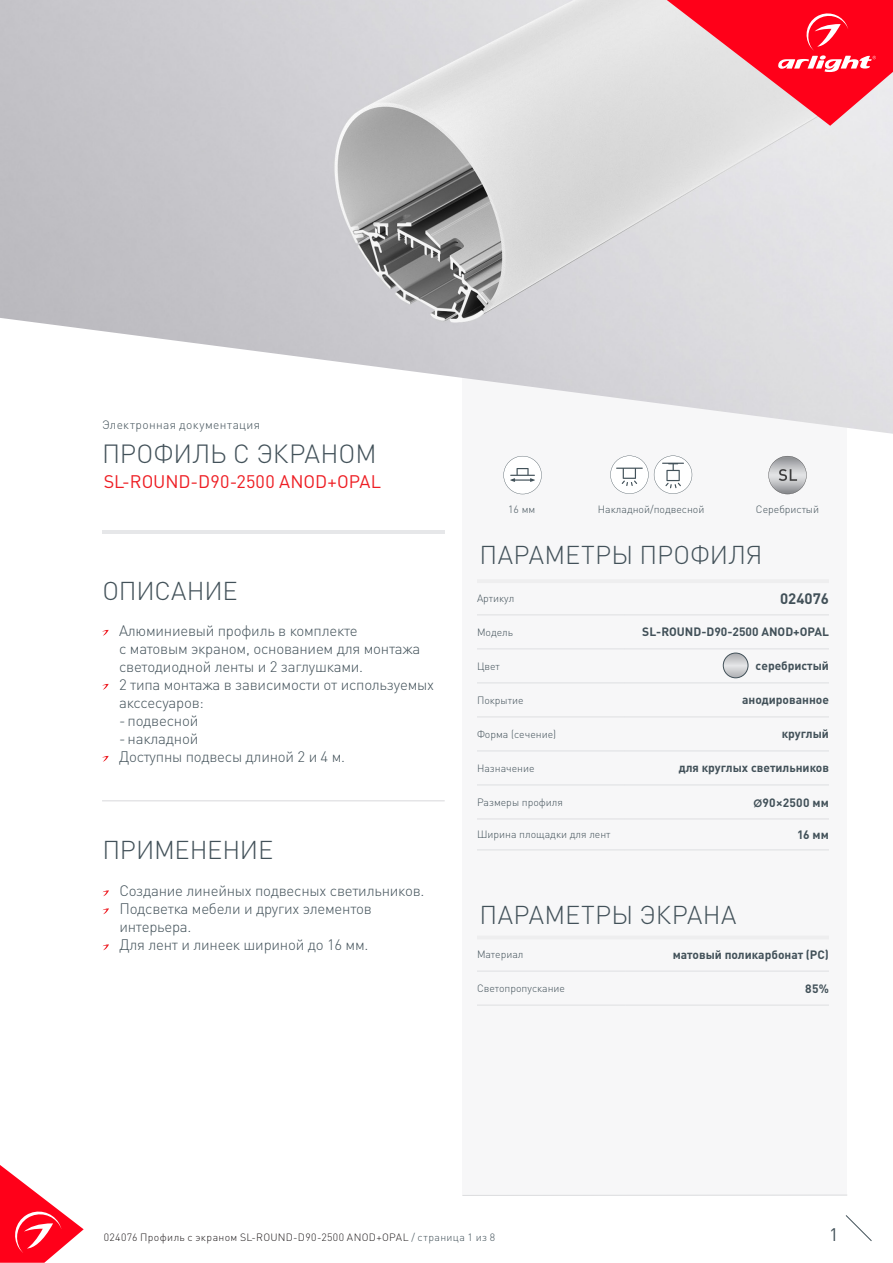
<style>
.page{position:relative;width:893px;height:1263px;background:#fff}
.page>*{position:absolute;margin:0;border:0;box-sizing:border-box;transform-origin:0 0}
.t1{font:300 25.95px "DIN Pro";letter-spacing:-.005em;color:#425159}
.t2{font:300 25.5px "DIN Pro";letter-spacing:-.005em;color:#425159}
.t3{font:300 25.5px "DIN Pro";letter-spacing:.02em;color:#425159}
.t4{font:18px "DIN Pro";color:#ee1d23}
.t5{font:18px "DIN Pro";color:#425159}
.t6{font:300 15px/18px "DIN Pro";letter-spacing:-.015em;color:#425159}
.t7{font:700 15px "DIN Pro";color:#425159}
.t8{font:700 12px "DIN Pro";color:#425159}
.t9{font:300 12px "DIN Pro";letter-spacing:.03em;color:#425159}
.t10{font:300 10.5px "DIN Pro";color:#425159}
.t11{font:300 10.5px "DIN Pro";letter-spacing:.035em;color:#231f20}
.s1{font-family:"Century Gothic";font-size:10.5px}
.s2{color:#425159}
</style>
<div class="page">
<svg style="left:0;top:1165px;width:84px;height:98px"></svg>
<svg style="left:845px;top:1215px;width:27px;height:26px"></svg>
<div style="left:462px;top:250px;width:385px;height:946px;background:#f7f7f8"></div>
<svg style="left:768px;top:456px;width:39px;height:38px"></svg>
<hr style="left:477px;top:579px;width:148px;height:4px;background:#eeeeef">
<hr style="left:625px;top:579px;width:204px;height:4px;background:#eeeeef">
<hr style="left:477px;top:614px;width:148px;height:1px;background:#e6e7e9">
<hr style="left:625px;top:614px;width:204px;height:1px;background:#e6e7e9">
<hr style="left:477px;top:648px;width:148px;height:2px;background:#e6e7e9">
<hr style="left:625px;top:648px;width:204px;height:2px;background:#e6e7e9">
<hr style="left:477px;top:682px;width:148px;height:2px;background:#e6e7e9">
<hr style="left:625px;top:682px;width:204px;height:2px;background:#e6e7e9">
<hr style="left:477px;top:716px;width:148px;height:2px;background:#e6e7e9">
<hr style="left:625px;top:716px;width:204px;height:2px;background:#e6e7e9">
<hr style="left:477px;top:750px;width:148px;height:2px;background:#e6e7e9">
<hr style="left:625px;top:750px;width:204px;height:2px;background:#e6e7e9">
<hr style="left:477px;top:784px;width:148px;height:2px;background:#e6e7e9">
<hr style="left:625px;top:784px;width:204px;height:2px;background:#e6e7e9">
<hr style="left:477px;top:818px;width:148px;height:2px;background:#e6e7e9">
<hr style="left:625px;top:818px;width:204px;height:2px;background:#e6e7e9">
<hr style="left:477px;top:849px;width:148px;height:2px;background:#e6e7e9">
<hr style="left:625px;top:849px;width:204px;height:2px;background:#e6e7e9">
<hr style="left:477px;top:936px;width:148px;height:3px;background:#eeeeef">
<hr style="left:625px;top:936px;width:204px;height:3px;background:#eeeeef">
<hr style="left:477px;top:970px;width:148px;height:2px;background:#e6e7e9">
<hr style="left:625px;top:970px;width:204px;height:2px;background:#e6e7e9">
<hr style="left:477px;top:1004px;width:148px;height:2px;background:#e6e7e9">
<hr style="left:625px;top:1004px;width:204px;height:2px;background:#e6e7e9">
<hr style="left:462px;top:1195px;width:385px;height:1px;background:#dcdddf">
<svg style="left:723px;top:653px;width:25px;height:25px"></svg>
<div style="left:723px;top:653px;width:25px;height:25px;border:1px solid #425159;border-radius:50%"></div>
<svg style="left:503px;top:456px;width:39px;height:38px"></svg>
<img style="left:0;top:0;width:893px;height:434px">
<svg style="left:667px;top:0;width:226px;height:126px;background:#f36775"></svg>
<hr style="left:102px;top:530px;width:342px;height:3px;background:#e6e7e9">
<svg style="left:102px;top:890px;width:7px;height:6px"></svg>
<svg style="left:102px;top:908px;width:7px;height:6px"></svg>
<svg style="left:102px;top:944px;width:7px;height:6px"></svg>
<hr style="left:102px;top:800px;width:343px;height:1px;background:#dcdddf">
<svg style="left:102px;top:630px;width:7px;height:6px"></svg>
<svg style="left:102px;top:684px;width:7px;height:6px"></svg>
<svg style="left:102px;top:756px;width:7px;height:6px"></svg>
<svg style="left:610px;top:456px;width:82px;height:38px"></svg>
<p class="t9" style="left:102px;top:417px;width:160px">Электронная документация</p>
<p class="t1" style="left:102px;top:436px;width:276px">ПРОФИЛЬ С ЭКРАНОМ</p>
<p class="t4" style="left:104px;top:470px;width:279px">SL-ROUND-D90-2500 ANOD+OPAL</p>
<p class="t2" style="left:102px;top:573px;width:137px">ОПИСАНИЕ</p>
<p class="t6" style="left:119px;top:620px;width:303px">Алюминиевый профиль в комплекте<br>с матовым экраном, основанием для монтажа светодиодной ленты и 2 заглушками.</p>
<p class="t6" style="left:119px;top:674px;width:316px">2 типа монтажа в зависимости от используемых акссесуаров:</p>
<p class="t6" style="left:119px;top:710px;width:81px">- подвесной</p>
<p class="t6" style="left:119px;top:728px;width:81px">- накладной</p>
<p class="t6" style="left:119px;top:746px;width:228px">Доступны подвесы длиной 2 и 4 м.</p>
<p class="t2" style="left:102px;top:832px;width:172px">ПРИМЕНЕНИЕ</p>
<p class="t6" style="left:119px;top:881px;width:306px">Создание линейных подвесных светильников.</p>
<p class="t6" style="left:119px;top:899px;width:254px">Подсветка мебели и других элементов интерьера.</p>
<p class="t6" style="left:119px;top:935px;width:251px">Для лент и линеек шириной до 16 мм.</p>
<p class="t10" style="left:598px;top:502px;width:108px">Накладной/подвесной</p>
<p class="t10" style="left:508px;top:502px;width:29px">16 мм</p>
<p class="t10" style="left:756px;top:502px;width:65px">Серебристый</p>
<p class="t2" style="left:479px;top:537px;width:285px">ПАРАМЕТРЫ ПРОФИЛЯ</p>
<p class="t10" style="left:477px;top:591px;width:39px">Артикул</p>
<p class="t7" style="left:780px;top:588px;width:50px">024076</p>
<p class="t10" style="left:477px;top:625px;width:38px">Модель</p>
<p class="t8" style="left:642px;top:624px;width:188px">SL-ROUND-D90-2500 ANOD+OPAL</p>
<p class="t10" style="left:477px;top:659px;width:24px">Цвет</p>
<p class="t8" style="left:756px;top:658px;width:75px">серебристый</p>
<p class="t10" style="left:477px;top:693px;width:48px">Покрытие</p>
<p class="t8" style="left:742px;top:692px;width:88px">анодированное</p>
<p class="t10" style="left:477px;top:727px;width:81px">Форма (сечение)</p>
<p class="t8" style="left:782px;top:726px;width:49px">круглый</p>
<p class="t10" style="left:477px;top:761px;width:59px">Назначение</p>
<p class="t8" style="left:679px;top:760px;width:152px">для круглых светильников</p>
<p class="t10" style="left:477px;top:795px;width:87px">Размеры профиля</p>
<p class="t8" style="left:753px;top:794px;width:77px"><span class="s1">Ø</span>90×2500 мм</p>
<p class="t10" style="left:477px;top:827px;width:135px">Ширина площадки для лент</p>
<p class="t8" style="left:797px;top:826px;width:33px">16 мм</p>
<p class="t3" style="left:479px;top:897px;width:258px">ПАРАМЕТРЫ ЭКРАНА</p>
<p class="t10" style="left:477px;top:947px;width:48px">Материал</p>
<p class="t8" style="left:673px;top:946px;width:158px">матовый поликарбонат (PC)</p>
<p class="t10" style="left:477px;top:981px;width:90px">Светопропускание</p>
<p class="t8" style="left:805px;top:980px;width:25px">85%</p>
<p class="t11" style="left:104px;top:1230px;width:393px">024076 Профиль с экраном SL-ROUND-D90-2500 ANOD+OPAL <span class="s2">/ страница 1 из 8</span></p>
<p class="t5" style="left:829px;top:1222px;width:11px">1</p>
</div>
